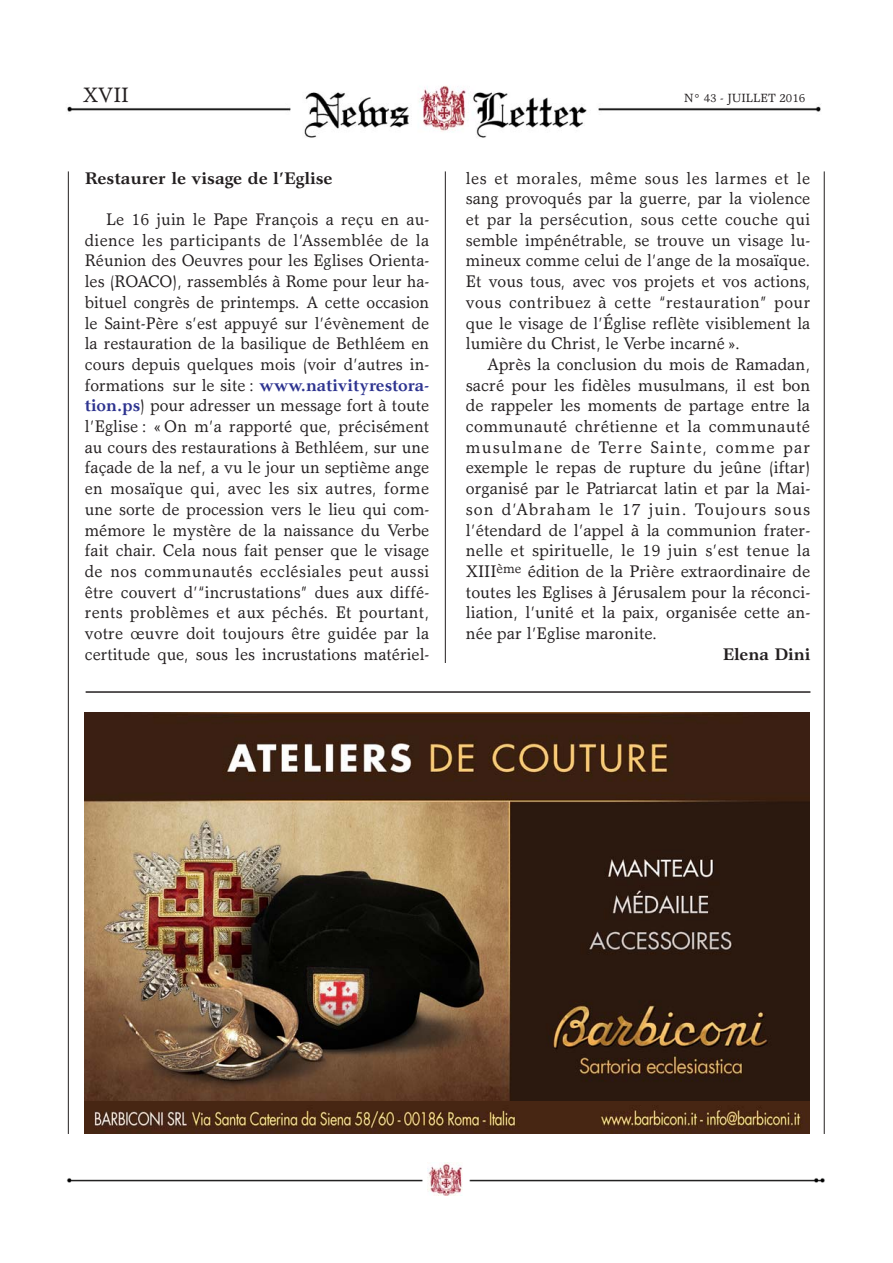
<style>
.page{position:relative;width:893px;height:1263px;background:#fff}
.page>*{position:absolute;margin:0;border:0;box-sizing:border-box;transform-origin:0 0}
.t1{font:21px "Garth Graphic";color:#231f20}
.t2{font:16.95px/20.7px "Garth Graphic";color:#231f20;text-align:justify;scale:.96 1}
.t3{font:16.95px/20.7px "Garth Graphic";color:#231f20;text-align:justify}
.t4{font:700 16.95px "Garth Graphic";color:#231f20}
.t5{font:12px "Garth Graphic";color:#231f20}
.s1{font-weight:700;color:#2e3490}
</style>
<div class="page">
<hr style="left:68px;top:171px;width:1px;height:963px;background:#231f20">
<hr style="left:824px;top:171px;width:1px;height:963px;background:#231f20">
<hr style="left:445px;top:171px;width:1px;height:492px;background:#231f20">
<img style="left:67px;top:86px;width:754px;height:52px">
<img style="left:66px;top:1168px;width:759px;height:28px">
<img style="left:428px;top:1162px;width:35px;height:33px">
<hr style="left:86px;top:691px;width:724px;height:2px;background:#231f20">
<img style="left:84px;top:712px;width:725px;height:389px">
<img style="left:84px;top:1101px;width:725px;height:33px">
<p class="t1" style="left:83px;top:87px;width:48px">XVII</p>
<p class="t5" style="left:684px;top:93px;width:123px">N° 43 - JUILLET 2016</p>
<p class="t4" style="left:85px;top:171px;width:249px">Restaurer le visage de l’Eglise</p>
<p class="t2" style="left:85px;top:211px;width:360px;text-indent:21px">Le 16 juin le Pape François a reçu en au&shy;dience les participants de l’Assemblée de la Réunion des Oeuvres pour les Eglises Orienta&shy;les (ROACO), rassemblés à Rome pour leur ha&shy;bituel congrès de printemps. A cette occasion le Saint-Père s’est appuyé sur l’évènement de la restauration de la basilique de Bethléem en cours depuis quelques mois (voir d’autres in&shy;formations sur le site : <span class="s1">www.nativityrestora&shy;tion.ps</span>) pour adresser un message fort à toute l’Eglise : « On m’a rapporté que, précisément au cours des restaurations à Bethléem, sur une façade de la nef, a vu le jour un septième ange en mosaïque qui, avec les six autres, forme une sorte de procession vers le lieu qui com&shy;mémore le mystère de la naissance du Verbe fait chair. Cela nous fait penser que le visage de nos communautés ecclésiales peut aussi être couvert d’“incrustations” dues aux diffé&shy;rents problèmes et aux péchés. Et pourtant, votre œuvre doit toujours être guidée par la certitude que, sous les incrustations matériel-</p>
<p class="t2" style="left:466px;top:169px;width:360px">les et morales, même sous les larmes et le sang provoqués par la guerre, par la violence et par la persécution, sous cette couche qui semble impénétrable, se trouve un visage lu&shy;mineux comme celui de l’ange de la mosaïque.<br>Et vous tous, avec vos projets et vos actions, vous contribuez à cette “restauration” pour que le visage de l’Église reflète visiblement la lumière du Christ, le Verbe incarné ».</p>
<p class="t3" style="left:466px;top:356px;width:346px;text-indent:21px">Après la conclusion du mois de Ramadan, sacré pour les fidèles musulmans, il est bon de rappeler les moments de partage entre la communauté chrétienne et la communauté musulmane de Terre Sainte, comme par exemple le repas de rupture du jeûne (iftar) organisé par le Patriarcat latin et par la Mai&shy;son d’Abraham le 17 juin. Toujours sous l’étendard de l’appel à la communion frater&shy;nelle et spirituelle, le 19 juin s’est tenue la XIII<sup>ème</sup> édition de la Prière extraordinaire de toutes les Eglises à Jérusalem pour la réconci&shy;liation, l’unité et la paix, organisée cette an&shy;née par l’Eglise maronite.</p>
<p class="t4" style="left:723px;top:648px;width:89px">Elena Dini</p>
</div>
